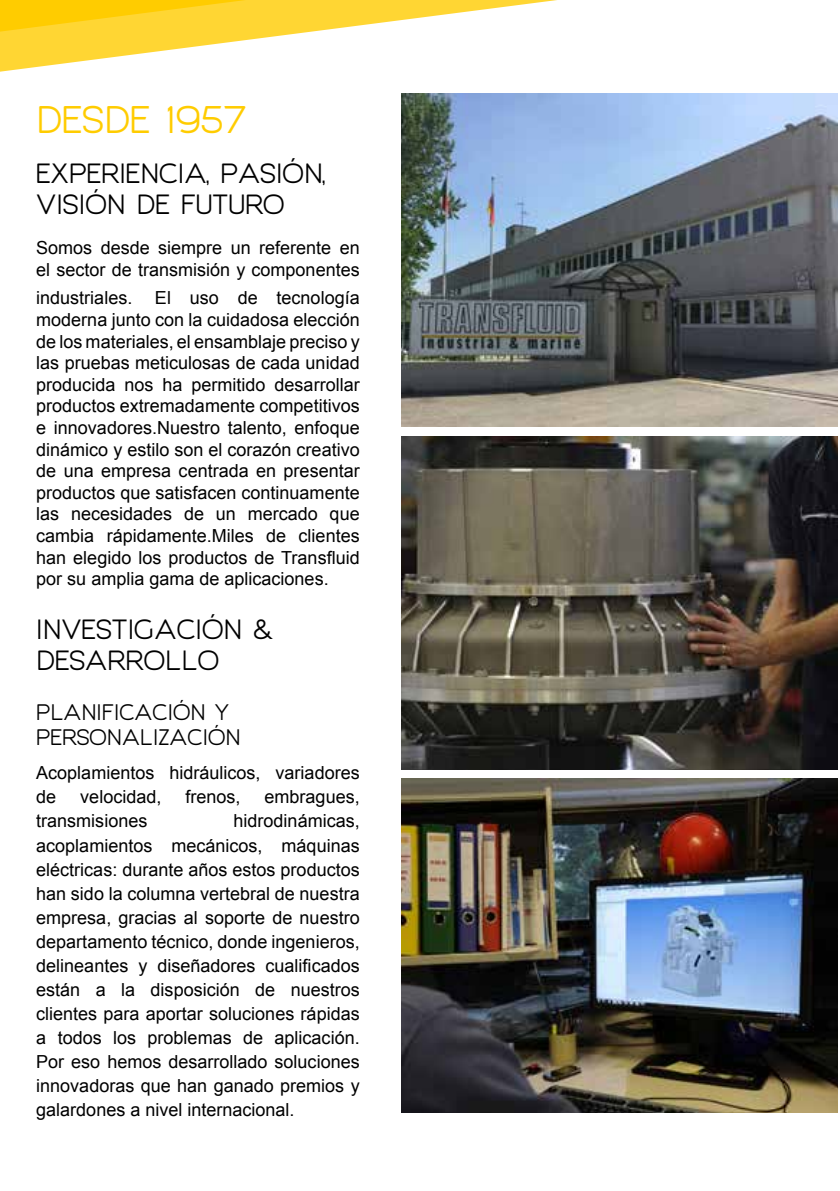
<style>
.page{position:relative;width:840px;height:1191px;background:#fff}
.page>*{position:absolute;margin:0;border:0;box-sizing:border-box;transform-origin:0 0}
.t1{font:36px "Giorgio";color:#fc0}
.t2{font:26px/31.2px "Giorgio";color:#000}
.t3{font:21px/25.2px "Giorgio";color:#000}
.t4{font:18px/21.6px "Arial";color:#000}
</style>
<div class="page">
<svg style="left:0;top:0;width:557px;height:72px"></svg>
<svg style="left:0;top:0;width:246px;height:32px;background:#ffd119"></svg>
<img style="left:401px;top:436px;width:436px;height:333px">
<img style="left:401px;top:779px;width:436px;height:333px">
<img style="left:401px;top:93px;width:436px;height:334px">
<h1 class="t1" style="left:36px;top:98px;width:212px">DESDE 1957</h1>
<h2 class="t2" style="left:36px;top:159px;width:290px">EXPERIENCIA, PASIÓN,<br>VISIÓN DE FUTURO</h2>
<p class="t4" style="left:36px;top:237px;width:325px">Somos desde siempre un referente en el sector de transmisión y componentes</p>
<p class="t4" style="left:36px;top:287px;width:98px">industriales.</p>
<p class="t4" style="left:36px;top:287px;width:325px;text-align:justify;text-indent:119px">El uso de tecnología moderna junto con la cuidadosa elección de los materiales, el ensamblaje preciso y las pruebas meticulosas de cada unidad producida nos ha permitido desarrollar productos extremadamente competitivos e innovadores.Nuestro talento, enfoque dinámico y estilo son el corazón creativo de una empresa centrada en presentar productos que satisfacen continuamente las necesidades de un mercado que cambia rápidamente.Miles de clientes han elegido los productos de Transfluid por su amplia gama de aplicaciones.</p>
<h2 class="t2" style="left:36px;top:615px;width:239px">INVESTIGACIÓN &amp;<br>DESARROLLO</h2>
<p class="t3" style="left:36px;top:701px;width:206px">PLANIFICACIÓN Y<br>PERSONALIZACIÓN</p>
<p class="t4" style="left:36px;top:761px;width:325px;line-height:24px">Acoplamientos hidráulicos, variadores de</p>
<p class="t4" style="left:80px;top:786px;width:83px">velocidad,</p>
<p class="t4" style="left:185px;top:786px;width:57px">frenos,</p>
<p class="t4" style="left:264px;top:786px;width:97px">embragues,</p>
<p class="t4" style="left:36px;top:810px;width:113px">transmisiones</p>
<p class="t4" style="left:36px;top:809px;width:325px;line-height:24px;text-align:justify;text-indent:197px">hidrodinámicas, acoplamientos mecánicos, máquinas eléctricas: durante años estos productos han sido la columna vertebral de nuestra empresa, gracias al soporte de nuestro departamento técnico, donde ingenieros, delineantes y diseñadores cualificados están a la disposición de nuestros clientes para aportar soluciones rápidas a todos los problemas de aplicación.<br>Por eso hemos desarrollado soluciones innovadoras que han ganado premios y galardones a nivel internacional.</p>
</div>
